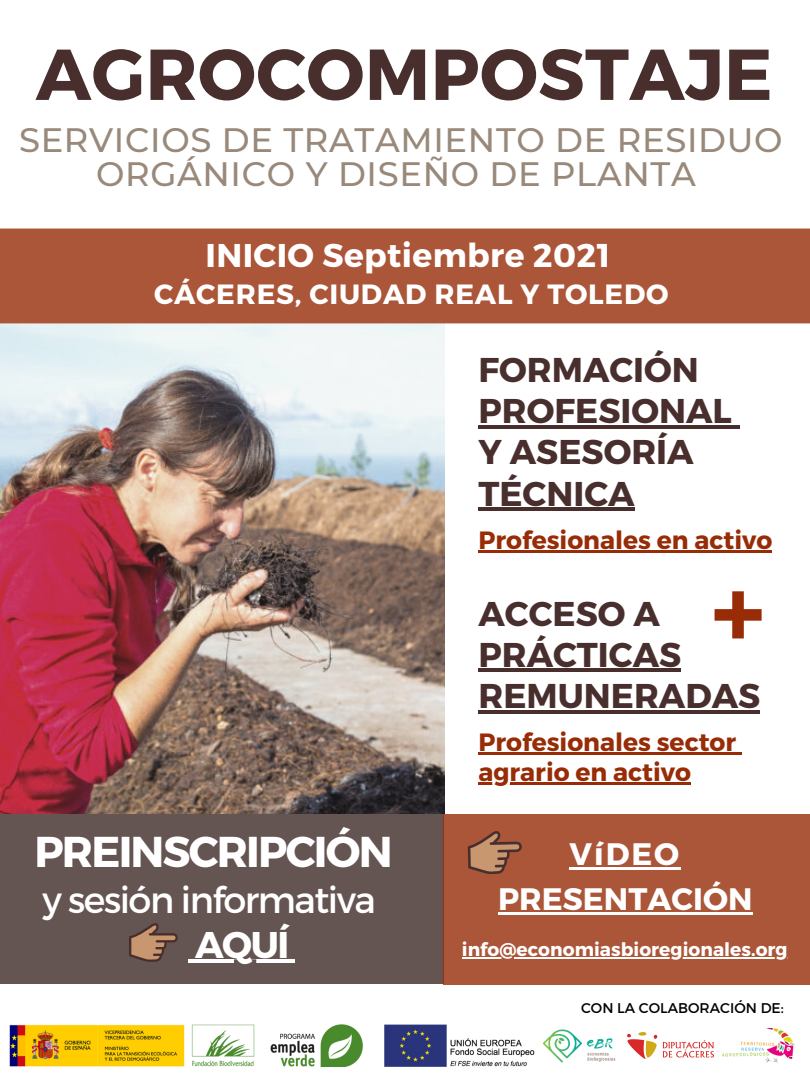
<style>
.page{position:relative;width:810px;height:1080px;background:#fff}
.page>*{position:absolute;margin:0;border:0;box-sizing:border-box;transform-origin:0 0}
.t1{font:700 105.94px "Montserrat";color:#972c07}
.t2{font:700 71.88px "Montserrat";letter-spacing:.005em;color:#482f2d}
.t3{font:700 43.12px "Montserrat";letter-spacing:-.04em;color:#fff}
.t4{font:700 37.12px "Montserrat";color:#fff}
.t5{font:36.62px "Montserrat";letter-spacing:-.04em;color:#fff}
.t6{font:700 34.38px/41.2px "Montserrat";color:#482f2d}
.t7{font:500 33.81px/33.8px "Montserrat";letter-spacing:.02em;color:#98897a;text-align:center}
.t8{font:700 32.94px "Montserrat";letter-spacing:.01em;color:#fff}
.t9{font:700 31.06px "Montserrat";letter-spacing:.005em;color:#fff}
.t10{font:700 27.81px "Montserrat";letter-spacing:.025em;color:#fff}
.t11{font:700 25px "Montserrat";color:#972c07}
.t12{font:700 18.62px "Montserrat";letter-spacing:.005em;color:#fff}
.t13{font:14.06px "Montserrat";letter-spacing:.005em;color:#000}
</style>
<div class="page">
<img style="left:0;top:323px;width:444px;height:491px">
<div style="left:0;top:229px;width:810px;height:94px;background:#ab5638"></div>
<div style="left:0;top:814px;width:444px;height:185px;background:#655552"></div>
<svg style="left:129px;top:923px;width:49px;height:39px"></svg>
<div style="left:0;top:984px;width:810px;height:96px;background:#fff"></div>
<div style="left:444px;top:814px;width:366px;height:170px;background:#ab5638"></div>
<hr style="left:570px;top:867px;width:111px;height:3px;background:#fff">
<hr style="left:498px;top:912px;width:255px;height:3px;background:#fff">
<svg style="left:467px;top:831px;width:55px;height:43px"></svg>
<img style="left:628px;top:1033px;width:85px;height:26px">
<img style="left:722px;top:1028px;width:73px;height:35px">
<img style="left:542px;top:1029px;width:74px;height:34px">
<img style="left:9px;top:1024px;width:526px;height:42px">
<hr style="left:478px;top:669px;width:203px;height:3px;background:#482f2d">
<hr style="left:478px;top:710px;width:282px;height:3px;background:#482f2d">
<hr style="left:478px;top:425px;width:254px;height:3px;background:#482f2d">
<svg style="left:732px;top:425px;width:8px;height:3px"></svg>
<hr style="left:478px;top:508px;width:157px;height:3px;background:#482f2d">
<hr style="left:462px;top:957px;width:326px;height:2px;background:#fff">
<svg style="left:188px;top:960px;width:7px;height:3px"></svg>
<hr style="left:195px;top:960px;width:93px;height:3px;background:#fff">
<svg style="left:288px;top:960px;width:7px;height:3px"></svg>
<hr style="left:478px;top:550px;width:294px;height:2px;background:#972c07">
<hr style="left:478px;top:752px;width:258px;height:3px;background:#972c07">
<svg style="left:736px;top:752px;width:6px;height:3px"></svg>
<hr style="left:478px;top:782px;width:213px;height:3px;background:#972c07">
<p class="t2" style="left:36px;top:28px;width:738px">AGROCOMPOSTAJE</p>
<p class="t7" style="left:19px;top:123px;width:765px">SERVICIOS DE TRATAMIENTO DE RESIDUO<br>ORGÁNICO Y DISEÑO DE PLANTA</p>
<p class="t8" style="left:206px;top:234px;width:406px">INICIO Septiembre 2021</p>
<p class="t10" style="left:154px;top:276px;width:516px">CÁCERES, CIUDAD REAL Y TOLEDO</p>
<p class="t6" style="left:478px;top:347px;width:255px">FORMACIÓN<br>PROFESIONAL</p>
<p class="t6" style="left:478px;top:430px;width:217px">Y ASESORÍA</p>
<p class="t6" style="left:478px;top:471px;width:158px">TÉCNICA</p>
<p class="t11" style="left:478px;top:524px;width:295px">Profesionales en activo</p>
<p class="t1" style="left:711px;top:543px;width:56px">+</p>
<p class="t6" style="left:478px;top:591px;width:283px">ACCESO A<br>PRÁCTICAS<br>REMUNERADAS</p>
<p class="t3" style="left:34px;top:823px;width:360px">PREINSCRIPCIÓN</p>
<p class="t5" style="left:42px;top:876px;width:335px">y sesión informativa</p>
<p class="t4" style="left:195px;top:920px;width:96px">AQUÍ</p>
<p class="t11" style="left:478px;top:726px;width:259px">Profesionales sector</p>
<p class="t11" style="left:478px;top:756px;width:214px">agrario en activo</p>
<p class="t9" style="left:570px;top:834px;width:111px">VíDEO</p>
<p class="t9" style="left:498px;top:879px;width:256px">PRESENTACIÓN</p>
<p class="t12" style="left:462px;top:937px;width:327px">info@economiasbioregionales.org</p>
<p class="t13" style="left:581px;top:999px;width:204px">CON LA COLABORACIÓN DE:</p>
</div>
